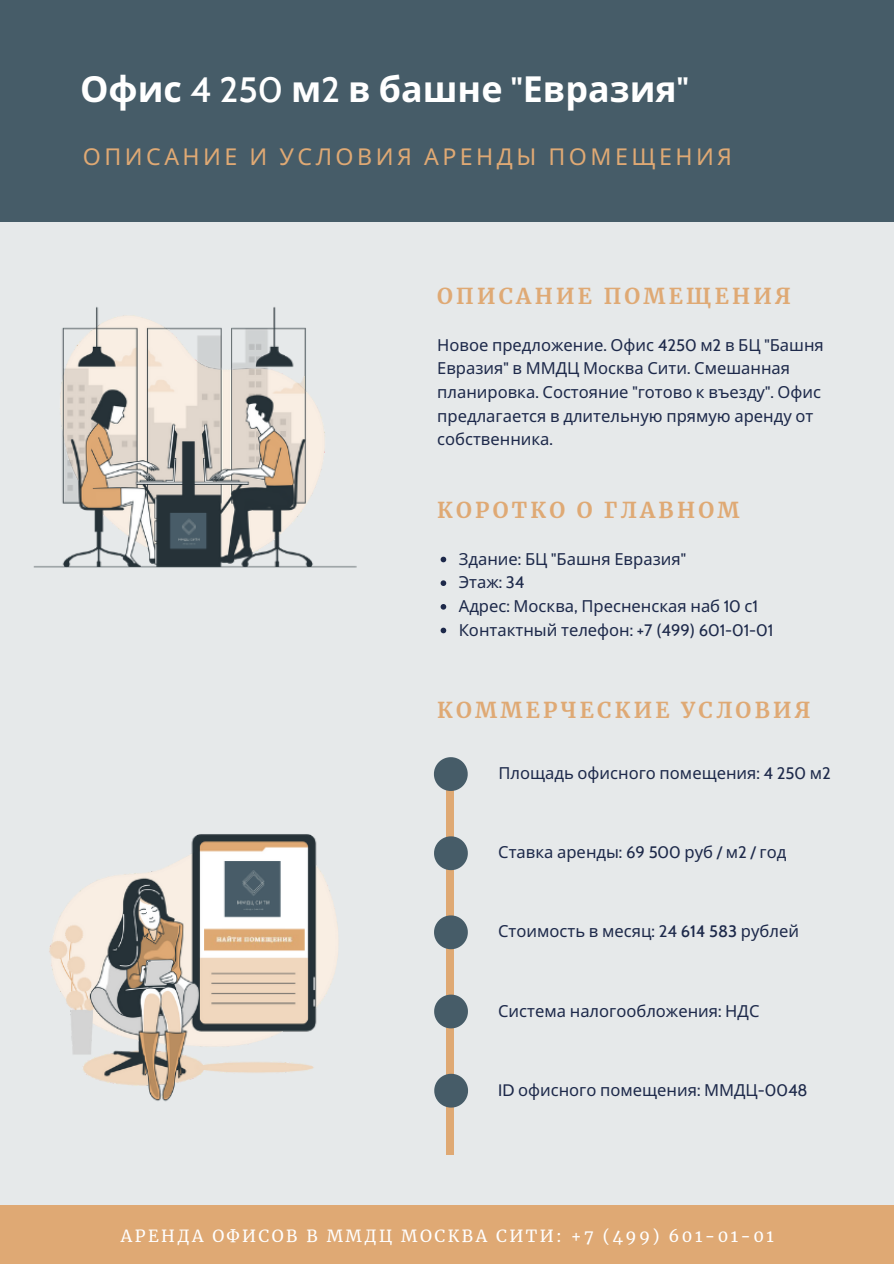
<style>
.page{position:relative;width:894px;height:1264px;background:#fff}
.page>*{position:absolute;margin:0;border:0;box-sizing:border-box;transform-origin:0 0}
.t1{font:700 35.85px "Noto Sans";color:#fff}
.t2{font:23.25px "Noto Sans";letter-spacing:.15em;color:#dfa974}
.t3{font:700 21.6px "Merriweather";letter-spacing:.15em;color:#dfa974}
.t4{font:16.5px/23.7px "Noto Sans";color:#1d294a}
.t5{font:16.5px "Merriweather";letter-spacing:.15em;color:#fff}
.s1{font-family:"Cabin";font-weight:500}
.s2{font-family:"Cabin"}
</style>
<div class="page">
<div style="left:0;top:0;width:893px;height:1263px;background:#e6e9ea"></div>
<img style="left:33px;top:306px;width:324px;height:796px">
<div style="left:0;top:1205px;width:893px;height:58px;background:#dfa974"></div>
<div style="left:0;top:0;width:893px;height:222px;background:#465c68"></div>
<div style="left:446px;top:778px;width:7px;height:376px;background:#dfa974"></div>
<svg style="left:434px;top:757px;width:33px;height:34px"></svg>
<svg style="left:434px;top:836px;width:33px;height:34px"></svg>
<svg style="left:434px;top:915px;width:33px;height:34px"></svg>
<svg style="left:434px;top:994px;width:34px;height:34px"></svg>
<svg style="left:434px;top:1073px;width:34px;height:34px"></svg>
<svg style="left:440px;top:556px;width:6px;height:6px"></svg>
<svg style="left:440px;top:580px;width:6px;height:6px"></svg>
<svg style="left:440px;top:604px;width:6px;height:5px"></svg>
<svg style="left:440px;top:627px;width:6px;height:6px"></svg>
<p class="t1" style="left:80px;top:64px;width:610px">Офис <span class="s1">4 250</span> м<span class="s1">2</span> в башне <span class="s1">"</span>Евразия<span class="s1">"</span></p>
<p class="t2" style="left:83px;top:140px;width:650px">ОПИСАНИЕ И УСЛОВИЯ АРЕНДЫ ПОМЕЩЕНИЯ</p>
<p class="t3" style="left:437px;top:282px;width:355px">ОПИСАНИЕ ПОМЕЩЕНИЯ</p>
<p class="t4" style="left:437px;top:332px;width:388px">Новое предложение<span class="s2">.</span> Офис <span class="s2">4250</span> м<span class="s2">2</span> в БЦ <span class="s2">"</span>Башня Евразия<span class="s2">"</span> в ММДЦ Москва Сити<span class="s2">.</span> Смешанная планировка<span class="s2">.</span> Состояние <span class="s2">"</span>готово к въезду<span class="s2">".</span> Офис предлагается в длительную прямую аренду от собственника<span class="s2">.</span></p>
<p class="t3" style="left:437px;top:496px;width:304px">КОРОТКО О ГЛАВНОМ</p>
<p class="t4" style="left:458px;top:546px;width:229px">Здание<span class="s2">:</span> БЦ <span class="s2">"</span>Башня Евразия<span class="s2">"</span></p>
<p class="t4" style="left:458px;top:570px;width:67px">Этаж<span class="s2">: 34</span></p>
<p class="t4" style="left:458px;top:593px;width:300px">Адрес<span class="s2">:</span> Москва<span class="s2">,</span> Пресненская наб <span class="s2">10</span> с<span class="s2">1</span></p>
<p class="t4" style="left:458px;top:617px;width:316px">Контактный телефон<span class="s2">: +7 (499) 601-01-01</span></p>
<p class="t3" style="left:437px;top:697px;width:375px">КОММЕРЧЕСКИЕ УСЛОВИЯ</p>
<p class="t4" style="left:498px;top:760px;width:334px">Площадь офисного помещения<span class="s2">: 4 250</span> м<span class="s2">2</span></p>
<p class="t4" style="left:498px;top:840px;width:289px">Ставка аренды<span class="s2">: 69 500</span> руб <span class="s2">/</span> м<span class="s2">2 /</span> год</p>
<p class="t4" style="left:498px;top:919px;width:302px">Стоимость в месяц<span class="s2">: 24</span> <span class="s1">614 583</span> рублей</p>
<p class="t4" style="left:498px;top:998px;width:263px">Система налогообложения<span class="s2">:</span> НДС</p>
<p class="t4" style="left:498px;top:1077px;width:311px"><span class="s2">ID</span> офисного помещения<span class="s2">:</span> ММДЦ<span class="s2">-0048</span></p>
<p class="t5" style="left:121px;top:1225px;width:654px">АРЕНДА ОФИСОВ В ММДЦ МОСКВА СИТИ: +7 (499) 601-01-01</p>
</div>
